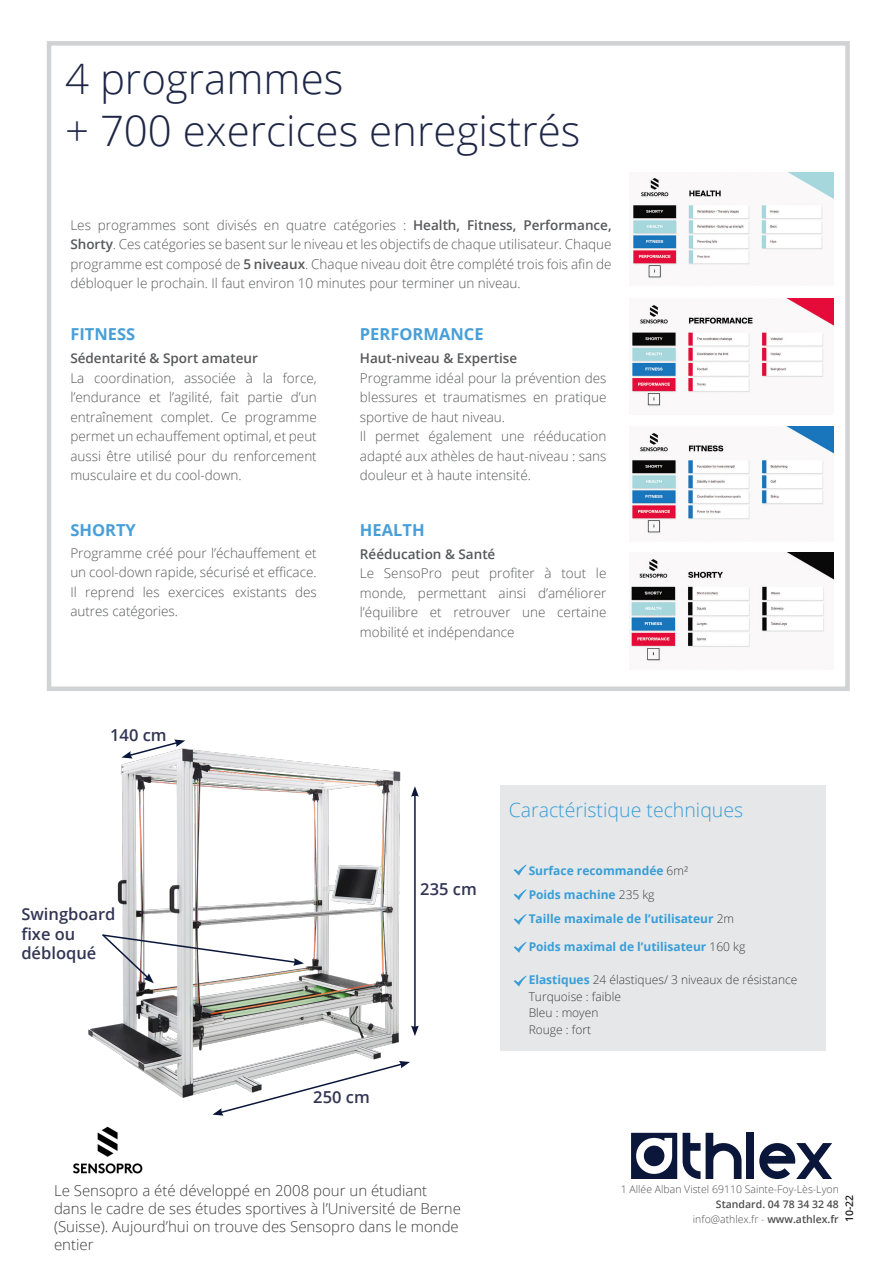
<style>
.page{position:relative;width:893px;height:1263px;background:#fff}
.page>*{position:absolute;margin:0;border:0;box-sizing:border-box;transform-origin:0 0}
.t1{font:300 42px "Open Sans";color:#1e2646}
.t2{font:300 19.5px "Open Sans";color:#389ed7}
.t3{font:600 16.5px/19.5px "Open Sans";color:#313553}
.t4{font:700 16.5px "Open Sans";color:#489fd8}
.t5{font:300 15px/18px "Open Sans";color:#3e3e3f}
.t6{font:300 13.5px/19.5px "Open Sans";color:#57585a;text-align:justify}
.t7{font:600 13.5px "Open Sans";color:#57585a}
.t8{font:700 12px "Open Sans";color:#389ed7}
.t9{font:300 12px "Open Sans";color:#3e3e3f}
.t10{font:300 10.5px/15px "Open Sans";color:#4e4e4e;text-align:right}
.t11{font:600 10.5px "Open Sans";color:#231f20}
.s1{font-weight:600}
.s2{font-weight:300;color:#3e3e3f}
.s3{font-weight:700;color:#389ed7}
</style>
<div class="page">
<div style="left:47px;top:41px;width:803px;height:650px;border:4px solid #d1d2d4"></div>
<div style="left:501px;top:785px;width:325px;height:266px;background:#e6e7e9"></div>
<img style="left:73px;top:1126px;width:70px;height:48px">
<img style="left:88px;top:748px;width:313px;height:350px">
<svg style="left:212px;top:1061px;width:198px;height:54px"></svg>
<hr style="left:414px;top:794px;width:2px;height:234px;background:#0a163a">
<svg style="left:411px;top:786px;width:8px;height:11px"></svg>
<svg style="left:411px;top:1025px;width:8px;height:11px"></svg>
<svg style="left:122px;top:739px;width:63px;height:19px"></svg>
<svg style="left:101px;top:933px;width:203px;height:50px"></svg>
<img style="left:633px;top:172px;width:200px;height:107px">
<img style="left:632px;top:299px;width:201px;height:108px">
<img style="left:632px;top:426px;width:201px;height:108px">
<img style="left:631px;top:553px;width:202px;height:109px">
<svg style="left:514px;top:864px;width:12px;height:12px"></svg>
<svg style="left:514px;top:914px;width:12px;height:11px"></svg>
<svg style="left:514px;top:975px;width:12px;height:11px"></svg>
<svg style="left:514px;top:889px;width:12px;height:11px"></svg>
<svg style="left:514px;top:942px;width:12px;height:11px"></svg>
<svg style="left:631px;top:1133px;width:46px;height:46px"></svg>
<svg style="left:683px;top:1133px;width:17px;height:46px"></svg>
<svg style="left:706px;top:1133px;width:35px;height:46px"></svg>
<div style="left:747px;top:1133px;width:7px;height:46px;background:#0a163a"></div>
<svg style="left:759px;top:1143px;width:73px;height:36px"></svg>
<p class="t1" style="left:65px;top:50px;width:280px">4 programmes</p>
<p class="t1" style="left:65px;top:102px;width:517px">+ 700 exercices enregistrés</p>
<p class="t6" style="left:70px;top:215px;width:543px">Les programmes sont divisés en quatre catégories : <span class="s1">Health, Fitness, Performance, Shorty</span>. Ces catégories se basent sur le niveau et les objectifs de chaque utilisateur. Chaque programme est composé de <span class="s1">5 niveaux</span>. Chaque niveau doit être complété trois fois afin de débloquer le prochain. Il faut environ 10 minutes pour terminer un niveau.</p>
<p class="t4" style="left:70px;top:323px;width:66px">FITNESS</p>
<p class="t7" style="left:70px;top:349px;width:189px">Sédentarité &amp; Sport amateur</p>
<p class="t6" style="left:70px;top:368px;width:248px">La coordination, associée à la force, l’endurance et l’agilité, fait partie d’un entraînement complet. Ce programme permet un echauffement optimal, et peut aussi être utilisé pour du renforcement musculaire et du cool-down.</p>
<p class="t4" style="left:70px;top:518px;width:67px">SHORTY</p>
<p class="t6" style="left:70px;top:543px;width:248px">Programme créé pour l’échauffement et un cool-down rapide, sécurisé et efficace.<br>Il reprend les exercices existants des autres catégories.</p>
<p class="t3" style="left:110px;top:725px;width:58px">140 cm</p>
<p class="t3" style="left:21px;top:904px;width:96px">Swingboard fixe ou débloqué</p>
<p class="t4" style="left:360px;top:323px;width:125px">PERFORMANCE</p>
<p class="t7" style="left:360px;top:349px;width:159px">Haut-niveau &amp; Expertise</p>
<p class="t6" style="left:360px;top:368px;width:248px">Programme idéal pour la prévention des blessures et traumatismes en pratique sportive de haut niveau.</p>
<p class="t6" style="left:360px;top:426px;width:248px">Il permet également une rééducation adapté aux athèles de haut-niveau : sans douleur et à haute intensité.</p>
<p class="t4" style="left:360px;top:518px;width:66px">HEALTH</p>
<p class="t7" style="left:360px;top:544px;width:137px">Rééducation &amp; Santé</p>
<p class="t6" style="left:360px;top:563px;width:248px">Le SensoPro peut profiter à tout le monde, permettant ainsi d’améliorer l’équilibre et retrouver une certaine mobilité et indépendance</p>
<p class="t3" style="left:420px;top:878px;width:58px">235 cm</p>
<p class="t2" style="left:509px;top:797px;width:236px">Caractéristique techniques</p>
<p class="t8" style="left:529px;top:862px;width:161px">Surface recommandée <span class="s2">6m²</span></p>
<p class="t8" style="left:529px;top:886px;width:127px">Poids machine <span class="s2">235 kg</span></p>
<p class="t8" style="left:529px;top:910px;width:207px">Taille maximale de l’utilisateur <span class="s2">2m</span></p>
<p class="t8" style="left:529px;top:938px;width:218px">Poids maximal de l’utilisateur <span class="s2">160 kg</span></p>
<p class="t9" style="left:529px;top:972px;width:270px"><span class="s3">Elastiques</span> 24 élastiques/ 3 niveaux de résistance</p>
<p class="t9" style="left:529px;top:988px;width:94px">Turquoise : faible</p>
<p class="t9" style="left:529px;top:1005px;width:71px">Bleu : moyen</p>
<p class="t9" style="left:529px;top:1021px;width:64px">Rouge : fort</p>
<p class="t3" style="left:313px;top:1087px;width:58px">250 cm</p>
<p class="t5" style="left:54px;top:1181px;width:408px">Le Sensopro a été développé en 2008 pour un étudiant dans le cadre de ses études sportives à l’Université de Berne (Suisse). Aujourd’hui on trouve des Sensopro dans le monde entier</p>
<p class="t10" style="left:621px;top:1181px;width:219px">1 Allée Alban Vistel 69110 Sainte-Foy-Lès-Lyon<br><span class="s1">Standard. 04 78 34 32 48</span></p>
<p class="t10" style="left:693px;top:1211px;width:147px">info@athlex.fr - <span class="s1">www.athlex.fr</span></p>
<p class="t11" style="left:842px;top:1222px;width:29px;rotate:-90deg">10-22</p>
</div>
